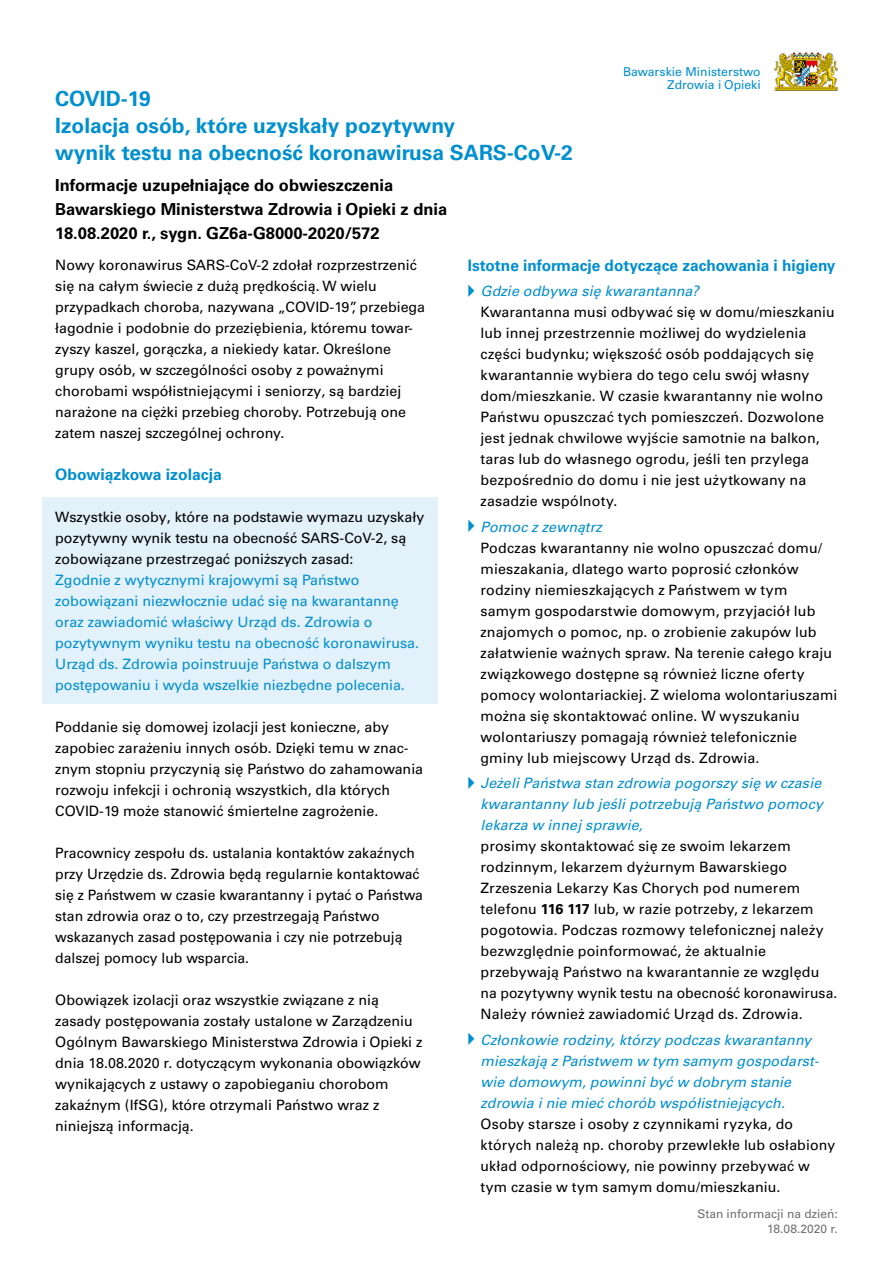
<style>
.page{position:relative;width:893px;height:1263px;background:#fff}
.page>*{position:absolute;margin:0;border:0;box-sizing:border-box;transform-origin:0 0}
.t1{font:700 21px/27px "Univers LT Pro 65";color:#008fcf}
.t2{font:700 16.5px/24px "Univers LT Pro 65";color:#000}
.t3{font:700 15.75px "Univers LT Pro 65";color:#008fcf}
.Fließtext{font:14.25px/21px "Univers LT Pro 55 Roman";color:#000}
.Fließtext-2{font:14.25px/21px "Univers LT Pro 55 Roman";color:#008fcf}
.t4{font:12.15px/13.5px "Univers LT Pro 55 Roman";color:#008fcf;text-align:right}
.t5{font:12px/15px "Univers LT Pro 55 Roman";color:#706f6f;text-align:right}
.s1{color:#000}
.s2{font-family:"Univers LT Pro 55";font-style:italic;color:#008fcf}
.s3{font-family:"Univers LT Pro 65";font-weight:700}
</style>
<div class="page">
<div style="left:43px;top:497px;width:395px;height:207px;background:#e2f1fa"></div>
<img style="left:774px;top:53px;width:64px;height:38px">
<h1 class="t1" style="left:55px;top:85px;width:97px">COVID-19</h1>
<h1 class="t1" style="left:55px;top:112px;width:519px">Izolacja osób, które uzyskały pozytywny<br>wynik testu na obecność koronawirusa SARS-CoV-2</h1>
<h2 class="t2" style="left:55px;top:173px;width:393px">Informacje uzupełniające do obwieszczenia<br>Bawarskiego Ministerstwa Zdrowia i Opieki z dnia<br>18.08.2020 r., sygn. GZ6a-G8000-2020/572</h2>
<p class="t4" style="left:623px;top:65px;width:139px">Bawarskie Ministerstwo<br>Zdrowia i Opieki</p>
<p class="Fließtext" style="left:55px;top:254px;width:371px">Nowy koronawirus SARS-CoV-2 zdołał rozprzestrzenić się na całym świecie z dużą prędkością. W wielu przypadkach choroba, nazywana „COVID-19”, przebiega łagodnie i podobnie do przeziębienia, któremu towar&shy;zyszy kaszel, gorączka, a niekiedy katar. Określone grupy osób, w szczególności osoby z poważnymi chorobami współistniejącymi i seniorzy, są bardziej narażone na ciężki przebieg choroby. Potrzebują one zatem naszej szczególnej ochrony.</p>
<h3 class="t3" style="left:55px;top:465px;width:168px">Obowiązkowa izolacja</h3>
<p class="Fließtext-2" style="left:55px;top:506px;width:371px"><span class="s1">Wszystkie osoby, które na podstawie wymazu uzyskały pozytywny wynik testu na obecność SARS-CoV-2, są zobowiązane przestrzegać poniższych zasad:<br></span>Zgodnie z wytycznymi krajowymi są Państwo zobowiązani niezwłocznie udać się na kwarantannę oraz zawiadomić właściwy Urząd ds. Zdrowia o pozytywnym wyniku testu na obecność koronawirusa.<br>Urząd ds. Zdrowia poinstruuje Państwa o dalszym postępowaniu i wyda wszelkie niezbędne polecenia.</p>
<p class="Fließtext" style="left:55px;top:716px;width:369px">Poddanie się domowej izolacji jest konieczne, aby zapobiec zarażeniu innych osób. Dzięki temu w znac&shy;znym stopniu przyczynią się Państwo do zahamowania rozwoju infekcji i ochronią wszystkich, dla których COVID-19 może stanowić śmiertelne zagrożenie.</p>
<p class="Fließtext" style="left:55px;top:842px;width:369px">Pracownicy zespołu ds. ustalania kontaktów zakaźnych przy Urzędzie ds. Zdrowia będą regularnie kontaktować się z Państwem w czasie kwarantanny i pytać o Państwa stan zdrowia oraz o to, czy przestrzegają Państwo wskazanych zasad postępowania i czy nie potrzebują dalszej pomocy lub wsparcia.</p>
<p class="Fließtext" style="left:55px;top:989px;width:369px">Obowiązek izolacji oraz wszystkie związane z nią zasady postępowania zostały ustalone w Zarządzeniu Ogólnym Bawarskiego Ministerstwa Zdrowia i Opieki z dnia 18.08.2020 r. dotyczącym wykonania obowiązków wynikających z ustawy o zapobieganiu chorobom zakaźnym (IfSG), które otrzymali Państwo wraz z niniejszą informacją.</p>
<h3 class="t3" style="left:468px;top:256px;width:369px">Istotne informacje dotyczące zachowania i higieny</h3>
<p class="Fließtext" style="left:480px;top:281px;width:356px"><span class="s2">Gdzie odbywa się kwarantanna?<br></span>Kwarantanna musi odbywać się w domu/mieszkaniu lub innej przestrzennie możliwej do wydzielenia części budynku; większość osób poddających się kwarantannie wybiera do tego celu swój własny dom/mieszkanie. W czasie kwarantanny nie wolno Państwu opuszczać tych pomieszczeń. Dozwolone jest jednak chwilowe wyjście samotnie na balkon, taras lub do własnego ogrodu, jeśli ten przylega bezpośrednio do domu i nie jest użytkowany na zasadzie wspólnoty.</p>
<p class="Fließtext" style="left:480px;top:516px;width:358px"><span class="s2">Pomoc z zewnątrz<br></span>Podczas kwarantanny nie wolno opuszczać domu/ mieszakania, dlatego warto poprosić członków rodziny niemieszkających z Państwem w tym samym gospodarstwie domowym, przyjaciół lub znajomych o pomoc, np. o zrobienie zakupów lub załatwienie ważnych spraw. Na terenie całego kraju związkowego dostępne są również liczne oferty pomocy wolontariackiej. Z wieloma wolontariuszami można się skontaktować online. W wyszukaniu wolontariuszy pomagają również telefonicznie gminy lub miejscowy Urząd ds. Zdrowia.</p>
<p class="Fließtext" style="left:480px;top:773px;width:358px"><span class="s2">Jeżeli Państwa stan zdrowia pogorszy się w czasie kwarantanny lub jeśli potrzebują Państwo pomocy lekarza w innej sprawie,<br></span>prosimy skontaktować się ze swoim lekarzem rodzinnym, lekarzem dyżurnym Bawarskiego Zrzeszenia Lekarzy Kas Chorych pod numerem telefonu <span class="s3">116 117</span> lub, w razie potrzeby, z lekarzem pogotowia. Podczas rozmowy telefonicznej należy bezwzględnie poinformować, że aktualnie przebywają Państwo na kwarantannie ze względu na pozytywny wynik testu na obecność koronawirusa.<br>Należy również zawiadomić Urząd ds. Zdrowia.</p>
<p class="Fließtext" style="left:480px;top:1029px;width:356px"><span class="s2">Członkowie rodziny, którzy podczas kwarantanny mieszkają z Państwem w tym samym gospodarst&shy;wie domowym, powinni być w dobrym stanie zdrowia i nie mieć chorób współistniejących.<br></span>Osoby starsze i osoby z czynnikami ryzyka, do których należą np. choroby przewlekłe lub osłabiony układ odpornościowy, nie powinny przebywać w tym czasie w tym samym domu/mieszkaniu.</p>
<p class="t5" style="left:697px;top:1206px;width:142px">Stan informacji na dzień:<br>18.08.2020 r.</p>
</div>
